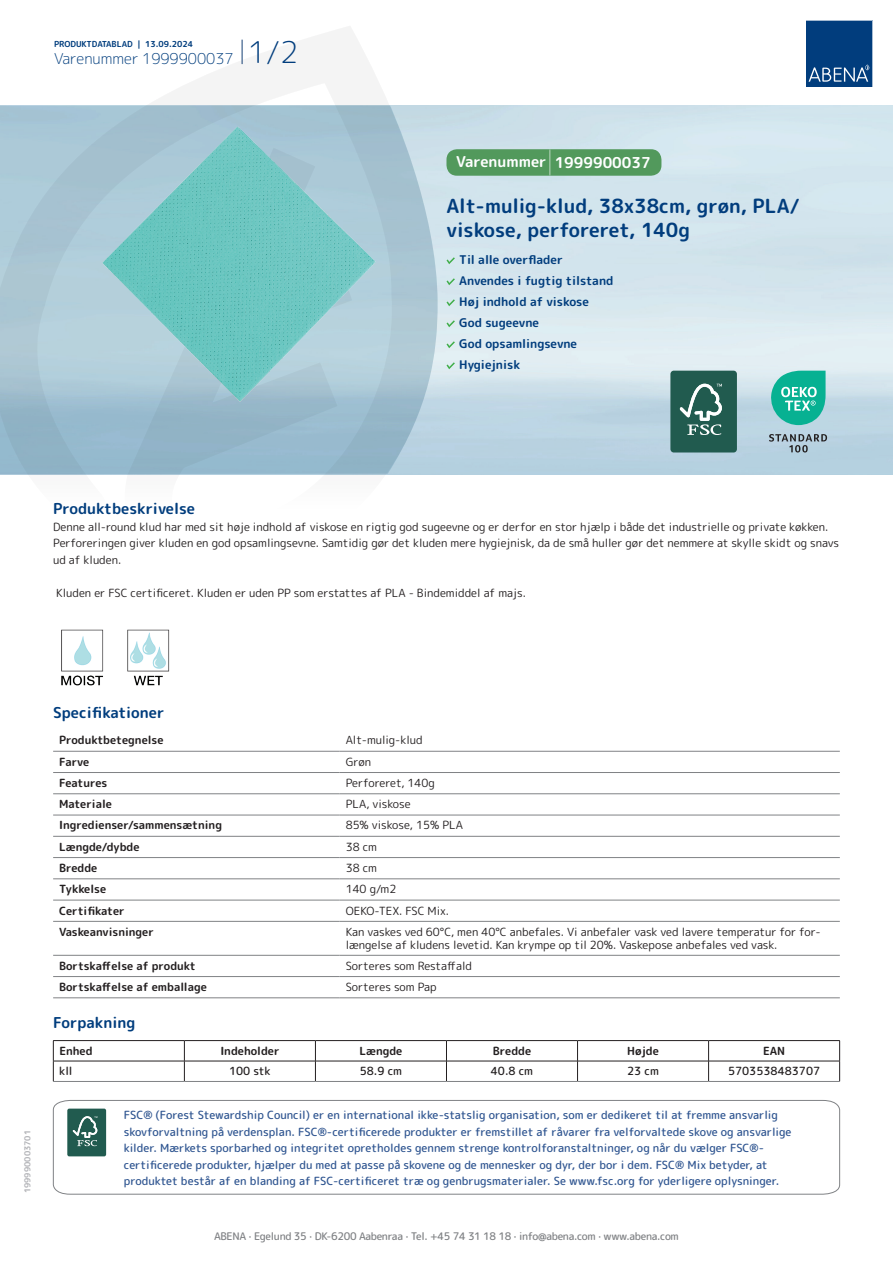
<style>
.page{position:relative;width:893px;height:1263px;background:#fff}
.page>*{position:absolute;margin:0;border:0;box-sizing:border-box;transform-origin:0 0}
.t1{font:700 19.5px/24px "Rounded Mplus 1 c";color:#013d7d}
.t2{font:700 15px "Rounded Mplus 1 c";color:#013d7d}
.t3{font:300 15px "Rounded Mplus 1 c";color:#013d7d}
.t4{font:700 15px "Rounded Mplus 1 c";color:#fff}
.t5{font:700 12px/21px "Rounded Mplus 1 c";color:#013d7d}
.t6{font:11.25px/16.5px "Rounded Mplus 1 c";color:#231f20}
.t7{font:500 11.25px/16.5px "Rounded Mplus 1 c";color:#305691}
.t8{font:700 11.25px "Rounded Mplus 1 c";color:#231f20}
.t9{font:500 11.25px "Rounded Mplus 1 c";color:#231f20}
.t10{font:500 10.5px "Rounded Mplus 1 c";letter-spacing:-.03em;color:#808285}
.t11{font:700 8.25px "Rounded Mplus 1 c";color:#013d7d}
.t12{font:700 8.25px "Rounded Mplus 1 c";color:#b2b3b7}
.s1{font-size:30px}
.s2{font-size:25.5px}
</style>
<div class="page">
<img style="left:439px;top:106px;width:454px;height:368px">
<svg style="left:0;top:26px;width:439px;height:449px"></svg>
<svg style="left:0;top:106px;width:438px;height:368px;background:#a4c2d1"></svg>
<svg style="left:242px;top:40px;width:1px;height:24px"></svg>
<svg style="left:806px;top:20px;width:67px;height:67px;background:#144b86"></svg>
<img style="left:102px;top:127px;width:274px;height:275px">
<img style="left:61px;top:629px;width:43px;height:57px">
<img style="left:127px;top:629px;width:43px;height:57px">
<hr style="left:53px;top:751px;width:287px;height:1px;background:#808285">
<hr style="left:340px;top:751px;width:500px;height:1px;background:#808285">
<hr style="left:53px;top:772px;width:287px;height:1px;background:#808285">
<hr style="left:340px;top:772px;width:500px;height:1px;background:#808285">
<hr style="left:53px;top:793px;width:287px;height:1px;background:#808285">
<hr style="left:340px;top:793px;width:500px;height:1px;background:#808285">
<hr style="left:53px;top:815px;width:287px;height:1px;background:#808285">
<hr style="left:340px;top:815px;width:500px;height:1px;background:#808285">
<hr style="left:53px;top:836px;width:287px;height:1px;background:#808285">
<hr style="left:340px;top:836px;width:500px;height:1px;background:#808285">
<hr style="left:53px;top:857px;width:287px;height:1px;background:#808285">
<hr style="left:340px;top:857px;width:500px;height:1px;background:#808285">
<hr style="left:53px;top:878px;width:287px;height:1px;background:#808285">
<hr style="left:340px;top:878px;width:500px;height:1px;background:#808285">
<hr style="left:53px;top:900px;width:287px;height:1px;background:#808285">
<hr style="left:340px;top:900px;width:500px;height:1px;background:#808285">
<hr style="left:53px;top:921px;width:287px;height:1px;background:#808285">
<hr style="left:340px;top:921px;width:500px;height:1px;background:#808285">
<hr style="left:53px;top:955px;width:287px;height:1px;background:#808285">
<hr style="left:340px;top:955px;width:500px;height:1px;background:#808285">
<hr style="left:53px;top:976px;width:287px;height:1px;background:#808285">
<hr style="left:340px;top:976px;width:500px;height:1px;background:#808285">
<hr style="left:53px;top:997px;width:287px;height:1px;background:#808285">
<hr style="left:340px;top:997px;width:500px;height:1px;background:#808285">
<hr style="left:53px;top:1040px;width:131px;height:1px;background:#231f20">
<hr style="left:184px;top:1040px;width:131px;height:1px;background:#231f20">
<hr style="left:315px;top:1040px;width:131px;height:1px;background:#231f20">
<hr style="left:446px;top:1040px;width:131px;height:1px;background:#231f20">
<hr style="left:577px;top:1040px;width:132px;height:1px;background:#231f20">
<hr style="left:709px;top:1040px;width:131px;height:1px;background:#231f20">
<hr style="left:53px;top:1061px;width:131px;height:1px;background:#231f20">
<svg style="left:53px;top:1041px;width:1px;height:40px"></svg>
<hr style="left:184px;top:1061px;width:131px;height:1px;background:#231f20">
<svg style="left:184px;top:1041px;width:1px;height:40px"></svg>
<hr style="left:315px;top:1061px;width:131px;height:1px;background:#231f20">
<svg style="left:315px;top:1041px;width:1px;height:40px"></svg>
<hr style="left:446px;top:1061px;width:131px;height:1px;background:#231f20">
<svg style="left:446px;top:1041px;width:1px;height:40px"></svg>
<hr style="left:577px;top:1061px;width:132px;height:1px;background:#231f20">
<svg style="left:577px;top:1041px;width:1px;height:40px"></svg>
<hr style="left:709px;top:1061px;width:131px;height:1px;background:#231f20">
<svg style="left:708px;top:1041px;width:1px;height:40px"></svg>
<svg style="left:839px;top:1041px;width:1px;height:40px"></svg>
<hr style="left:53px;top:1081px;width:131px;height:1px;background:#808285">
<hr style="left:184px;top:1081px;width:131px;height:1px;background:#808285">
<hr style="left:315px;top:1081px;width:131px;height:1px;background:#808285">
<hr style="left:446px;top:1081px;width:131px;height:1px;background:#808285">
<hr style="left:577px;top:1081px;width:132px;height:1px;background:#808285">
<hr style="left:709px;top:1081px;width:131px;height:1px;background:#808285">
<svg style="left:53px;top:1100px;width:787px;height:94px"></svg>
<div style="left:670px;top:371px;width:67px;height:81px;background:#215b4f;border-radius:3px"></div>
<svg style="left:680px;top:384px;width:42px;height:51px"></svg>
<svg style="left:769px;top:434px;width:58px;height:18px"></svg>
<svg style="left:770px;top:371px;width:55px;height:54px;background:#41c0ab"></svg>
<svg style="left:446px;top:257px;width:9px;height:7px"></svg>
<svg style="left:446px;top:278px;width:9px;height:7px"></svg>
<svg style="left:446px;top:299px;width:9px;height:7px"></svg>
<svg style="left:446px;top:320px;width:9px;height:7px"></svg>
<svg style="left:446px;top:341px;width:9px;height:7px"></svg>
<svg style="left:446px;top:362px;width:9px;height:7px"></svg>
<div style="left:446px;top:149px;width:215px;height:27px;background:#52995c;border-radius:10px"></div>
<p class="t11" style="left:54px;top:38px;width:141px">PRODUKTDATABLAD | 13.09.2024</p>
<h2 class="t3" style="left:54px;top:48px;width:246px">Varenummer 1999900037 <span class="s1">1/2</span></h2>
<h2 class="t4" style="left:456px;top:152px;width:196px">Varenummer <span class="s2">|</span> 1999900037</h2>
<h1 class="t1" style="left:446px;top:194px;width:355px">Alt-mulig-klud, 38x38cm, grøn, PLA/ viskose, perforeret, 140g</h1>
<p class="t5" style="left:459px;top:249px;width:156px">Til alle overflader<br>Anvendes i fugtig tilstand<br>Høj indhold af viskose<br>God sugeevne<br>God opsamlingsevne<br>Hygiejnisk</p>
<h2 class="t2" style="left:53px;top:498px;width:143px">Produktbeskrivelse</h2>
<p class="t6" style="left:53px;top:518px;width:787px">Denne all-round klud har med sit høje indhold af viskose en rigtig god sugeevne og er derfor en stor hjælp i både det industrielle og private køkken.<br>Perforeringen giver kluden en god opsamlingsevne. Samtidig gør det kluden mere hygiejnisk, da de små huller gør det nemmere at skylle skidt og snavs ud af kluden.</p>
<p class="t6" style="left:56px;top:584px;width:471px">Kluden er FSC certificeret. Kluden er uden PP som erstattes af PLA - Bindemiddel af majs.</p>
<p class="t12" style="left:22px;top:1193px;width:65px;rotate:-90deg">199990003701</p>
<h2 class="t2" style="left:53px;top:701px;width:113px">Specifikationer</h2>
<p class="t8" style="left:59px;top:732px;width:106px">Produktbetegnelse</p>
<p class="t6" style="left:346px;top:732px;width:78px">Alt-mulig-klud</p>
<p class="t8" style="left:59px;top:754px;width:32px">Farve</p>
<p class="t6" style="left:346px;top:753px;width:27px">Grøn</p>
<p class="t8" style="left:59px;top:775px;width:50px">Features</p>
<p class="t6" style="left:346px;top:774px;width:91px">Perforeret, 140g</p>
<p class="t8" style="left:59px;top:796px;width:54px">Materiale</p>
<p class="t6" style="left:346px;top:796px;width:67px">PLA, viskose</p>
<p class="t8" style="left:59px;top:817px;width:164px">Ingredienser/sammensætning</p>
<p class="t6" style="left:346px;top:817px;width:119px">85% viskose, 15% PLA</p>
<p class="t8" style="left:59px;top:839px;width:82px">Længde/dybde</p>
<p class="t6" style="left:346px;top:838px;width:33px">38 cm</p>
<p class="t8" style="left:59px;top:860px;width:40px">Bredde</p>
<p class="t6" style="left:346px;top:860px;width:33px">38 cm</p>
<p class="t8" style="left:59px;top:881px;width:49px">Tykkelse</p>
<p class="t6" style="left:346px;top:881px;width:52px">140 g/m2</p>
<p class="t8" style="left:59px;top:902px;width:67px">Certifikater</p>
<p class="t6" style="left:346px;top:902px;width:105px">OEKO-TEX. FSC Mix.</p>
<p class="t8" style="left:59px;top:924px;width:96px">Vaskeanvisninger</p>
<p class="t6" style="left:346px;top:925px;width:477px;line-height:13.5px">Kan vaskes ved 60°C, men 40°C anbefales. Vi anbefaler vask ved lavere temperatur for for&shy;længelse af kludens levetid. Kan krympe op til 20%. Vaskepose anbefales ved vask.</p>
<p class="t8" style="left:59px;top:958px;width:138px">Bortskaffelse af produkt</p>
<p class="t6" style="left:346px;top:957px;width:128px">Sorteres som Restaffald</p>
<p class="t8" style="left:59px;top:979px;width:149px">Bortskaffelse af emballage</p>
<p class="t6" style="left:346px;top:979px;width:93px">Sorteres som Pap</p>
<h2 class="t2" style="left:53px;top:1012px;width:84px">Forpakning</h2>
<p class="t8" style="left:59px;top:1043px;width:35px">Enhed</p>
<p class="t8" style="left:220px;top:1043px;width:61px">Indeholder</p>
<p class="t8" style="left:359px;top:1043px;width:44px">Længde</p>
<p class="t8" style="left:493px;top:1043px;width:40px">Bredde</p>
<p class="t8" style="left:627px;top:1043px;width:33px">Højde</p>
<p class="t8" style="left:763px;top:1043px;width:24px">EAN</p>
<p class="t9" style="left:59px;top:1063px;width:15px">kll</p>
<p class="t9" style="left:229px;top:1063px;width:43px">100 stk</p>
<p class="t9" style="left:360px;top:1063px;width:44px">58.9 cm</p>
<p class="t9" style="left:491px;top:1063px;width:44px">40.8 cm</p>
<p class="t9" style="left:627px;top:1063px;width:33px">23 cm</p>
<p class="t9" style="left:728px;top:1063px;width:94px">5703538483707</p>
<p class="t7" style="left:124px;top:1107px;width:669px">FSC® (Forest Stewardship Council) er en international ikke-statslig organisation, som er dedikeret til at fremme ansvarlig skovforvaltning på verdensplan. FSC®-certificerede produkter er fremstillet af råvarer fra velforvaltede skove og ansvarlige kilder. Mærkets sporbarhed og integritet opretholdes gennem strenge kontrolforanstaltninger, og når du vælger FSC®- certificerede produkter, hjælper du med at passe på skovene og de mennesker og dyr, der bor i dem. FSC® Mix betyder, at produktet består af en blanding af FSC-certificeret træ og genbrugsmaterialer. Se www.fsc.org for yderligere oplysninger.</p>
<p class="t10" style="left:214px;top:1229px;width:466px">ABENA · Egelund 35 · DK-6200 Aabenraa · Tel. +45 74 31 18 18 · info@abena.com · www.abena.com</p>
</div>
